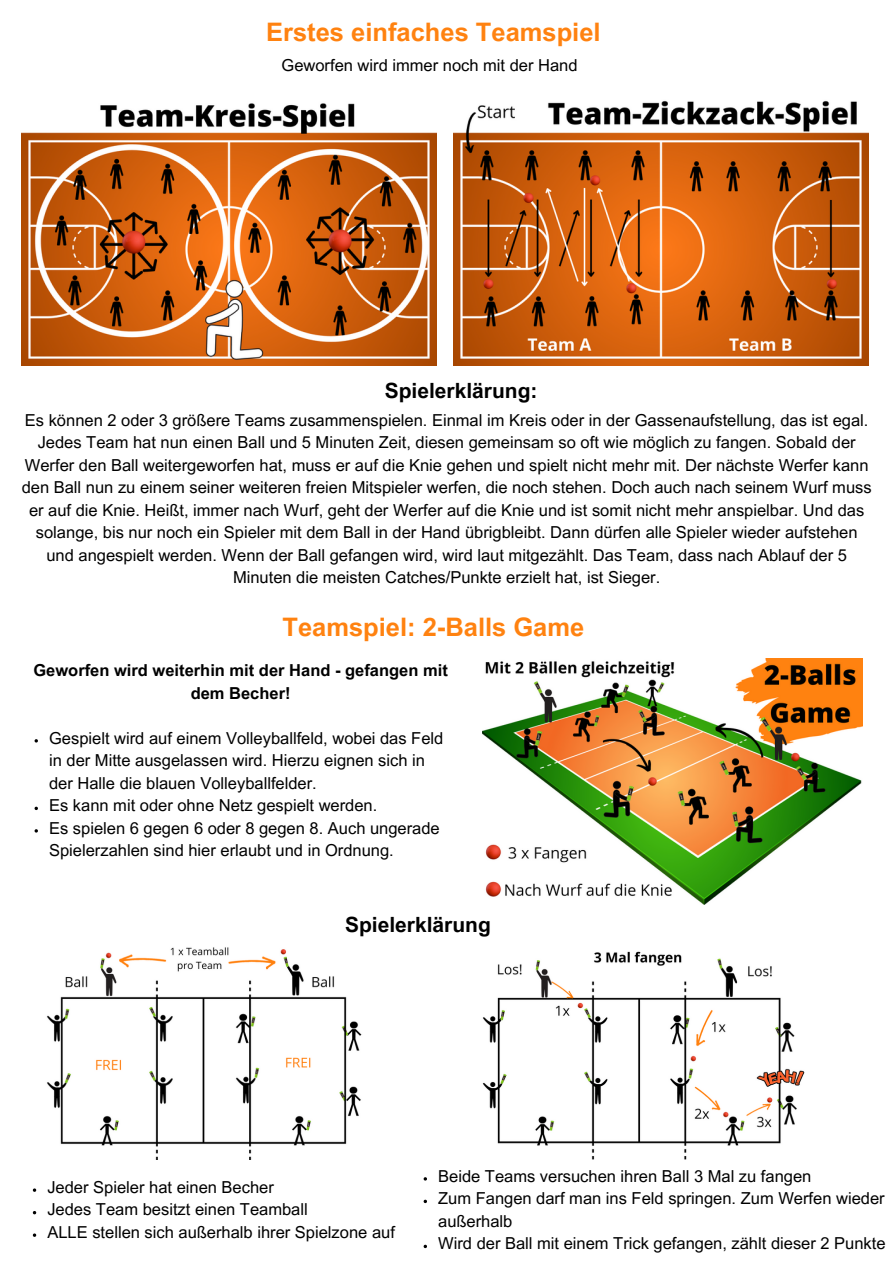
<style>
.page{position:relative;width:893px;height:1264px;background:#fff}
.page>*{position:absolute;margin:0;border:0;box-sizing:border-box;transform-origin:0 0}
.t1{font:700 25.5px "Arial MT Pro";color:#ff8210}
.t2{font:700 21px "Arial MT Pro";color:#010101}
.t3{font:16.5px/22.5px "Arial MT Pro";color:#000}
.t4{font:700 16.5px/22.5px "Arial MT Pro";color:#000;text-align:center}
</style>
<div class="page">
<img style="left:21px;top:103px;width:415px;height:262px">
<img style="left:453px;top:100px;width:415px;height:265px">
<img style="left:482px;top:658px;width:380px;height:246px">
<img style="left:46px;top:947px;width:316px;height:212px">
<img style="left:482px;top:951px;width:322px;height:208px">
<svg style="left:423px;top:1199px;width:4px;height:4px"></svg>
<svg style="left:423px;top:1244px;width:4px;height:4px"></svg>
<p class="t1" style="left:266px;top:22px;width:336px">Erstes einfaches Teamspiel</p>
<p class="t3" style="left:281px;top:56px;width:297px">Geworfen wird immer noch mit der Hand</p>
<p class="t2" style="left:385px;top:383px;width:154px">Spielerklärung:</p>
<p class="t3" style="left:22px;top:411px;width:851px;text-align:center">Es können 2 oder 3 größere Teams zusammenspielen. Einmal im Kreis oder in der Gassenaufstellung, das ist egal.<br>Jedes Team hat nun einen Ball und 5 Minuten Zeit, diesen gemeinsam so oft wie möglich zu fangen. Sobald der Werfer den Ball weitergeworfen hat, muss er auf die Knie gehen und spielt nicht mehr mit. Der nächste Werfer kann den Ball nun zu einem seiner weiteren freien Mitspieler werfen, die noch stehen. Doch auch nach seinem Wurf muss er auf die Knie. Heißt, immer nach Wurf, geht der Werfer auf die Knie und ist somit nicht mehr anspielbar. Und das solange, bis nur noch ein Spieler mit dem Ball in der Hand übrigbleibt. Dann dürfen alle Spieler wieder aufstehen und angespielt werden. Wenn der Ball gefangen wird, wird laut mitgezählt. Das Team, dass nach Ablauf der 5<br>Minuten die meisten Catches/Punkte erzielt hat, ist Sieger.</p>
<p class="t1" style="left:282px;top:617px;width:303px">Teamspiel: 2-Balls Game</p>
<p class="t4" style="left:33px;top:661px;width:416px">Geworfen wird weiterhin mit der Hand - gefangen mit dem Becher!</p>
<p class="t3" style="left:49px;top:728px;width:396px">Gespielt wird auf einem Volleyballfeld, wobei das Feld in der Mitte ausgelassen wird. Hierzu eignen sich in der Halle die blauen Volleyballfelder.</p>
<p class="t3" style="left:49px;top:796px;width:330px">Es kann mit oder ohne Netz gespielt werden.</p>
<p class="t3" style="left:49px;top:818px;width:392px">Es spielen 6 gegen 6 oder 8 gegen 8. Auch ungerade<br>Spielerzahlen sind hier erlaubt und in Ordnung.</p>
<p class="t2" style="left:345px;top:917px;width:147px">Spielerklärung</p>
<p class="t3" style="left:47px;top:1177px;width:228px">Jeder Spieler hat einen Becher</p>
<p class="t3" style="left:47px;top:1200px;width:262px">Jedes Team besitzt einen Teamball</p>
<p class="t3" style="left:47px;top:1222px;width:349px">ALLE stellen sich außerhalb ihrer Spielzone auf</p>
<p class="t3" style="left:438px;top:1166px;width:374px">Beide Teams versuchen ihren Ball 3 Mal zu fangen</p>
<p class="t3" style="left:438px;top:1189px;width:448px">Zum Fangen darf man ins Feld springen. Zum Werfen wieder außerhalb</p>
<p class="t3" style="left:438px;top:1234px;width:449px">Wird der Ball mit einem Trick gefangen, zählt dieser 2 Punkte</p>
</div>
